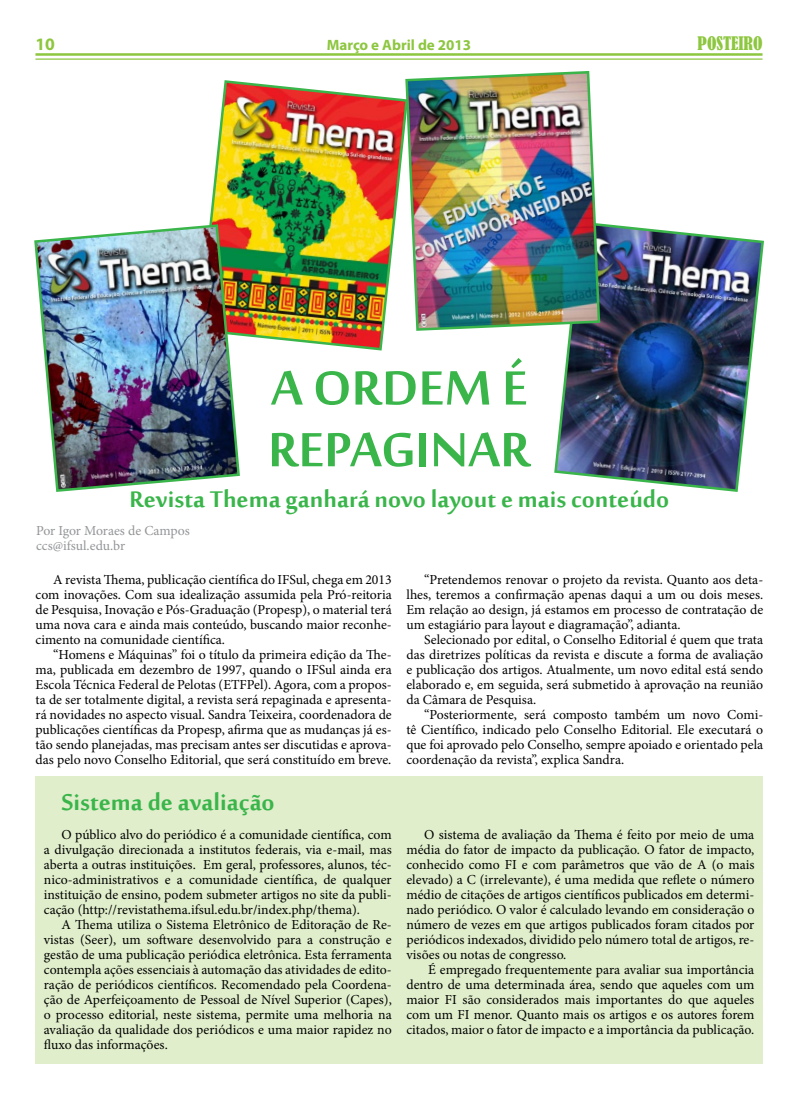
<style>
.page{position:relative;width:798px;height:1099px;background:#fff}
.page>*{position:absolute;margin:0;border:0;box-sizing:border-box;transform-origin:0 0}
.t1{font:700 66.25px/61.6px "Sakkal Majalla";color:#39b54a}
.t2{font:700 31.25px "Sakkal Majalla";color:#39b54a}
.t3{font:condensed 17.5px "Bernard";color:#8dc63f}
.t4{font:700 17.5px "Myriad Pro";color:#8dc63f}
.t5{font:700 15px "Myriad Pro";color:#8dc63f}
.t6{font:13.75px/15px "Minion Pro";color:#000;text-align:justify}
.t7{font:13.75px/15px "Minion Pro";color:#939598}
</style>
<div class="page">
<hr style="left:35px;top:53px;width:727px;height:3px;background:#8dc63f">
<hr style="left:35px;top:58px;width:727px;height:2px;background:#8dc63f">
<div style="left:36px;top:776px;width:726px;height:287px;background:#e0eecb"></div>
<img style="left:554px;top:223px;width:210px;height:269px">
<img style="left:209px;top:80px;width:195px;height:271px">
<img style="left:34px;top:223px;width:207px;height:269px">
<img style="left:404px;top:71px;width:197px;height:261px">
<p class="t4" style="left:35px;top:33px;width:21px">10</p>
<p class="t5" style="left:326px;top:35px;width:146px">Março e Abril de 2013</p>
<p class="t3" style="left:697px;top:33px;width:66px">POSTEIRO</p>
<h1 class="t1" style="left:268px;top:362px;width:264px">A ORDEM É<br>REPAGINAR</h1>
<h2 class="t2" style="left:129px;top:482px;width:541px">Revista Thema ganhará novo layout e mais conteúdo</h2>
<p class="t7" style="left:36px;top:522px;width:155px">Por Igor Moraes de Campos ccs@ifsul.edu.br</p>
<p class="t6" style="left:36px;top:572px;width:357px;text-indent:18px">A revista Thema, publicação científica do IFSul, chega em 2013 com inovações. Com sua idealização assumida pela Pró-reitoria de Pesquisa, Inovação e Pós-Graduação (Propesp), o material terá uma nova cara e ainda mais conteúdo, buscando maior reconhe&shy;cimento na comunidade científica.</p>
<p class="t6" style="left:36px;top:647px;width:357px;text-indent:18px">“Homens e Máquinas” foi o título da primeira edição da The&shy;ma, publicada em dezembro de 1997, quando o IFSul ainda era Escola Técnica Federal de Pelotas (ETFPel). Agora, com a propos&shy;ta de ser totalmente digital, a revista será repaginada e apresenta&shy;rá novidades no aspecto visual. Sandra Teixeira, coordenadora de publicações científicas da Propesp, afirma que as mudanças já es&shy;tão sendo planejadas, mas precisam antes ser discutidas e aprova&shy;das pelo novo Conselho Editorial, que será constituído em breve.</p>
<h2 class="t2" style="left:62px;top:785px;width:214px">Sistema de avaliação</h2>
<p class="t6" style="left:44px;top:827px;width:349px;text-indent:18px">O público alvo do periódico é a comunidade científica, com a divulgação direcionada a institutos federais, via e-mail, mas aberta a outras instituições. Em geral, professores, alunos, téc&shy;nico-administrativos e a comunidade científica, de qualquer instituição de ensino, podem submeter artigos no site da publi&shy;cação (http://revistathema.ifsul.edu.br/index.php/thema).</p>
<p class="t6" style="left:44px;top:917px;width:349px;text-indent:18px">A Thema utiliza o Sistema Eletrônico de Editoração de Re&shy;vistas (Seer), um software desenvolvido para a construção e gestão de uma publicação periódica eletrônica. Esta ferramenta contempla ações essenciais à automação das atividades de edito&shy;ração de periódicos científicos. Recomendado pela Coordena&shy;ção de Aperfeiçoamento de Pessoal de Nível Superior (Capes), o processo editorial, neste sistema, permite uma melhoria na avaliação da qualidade dos periódicos e uma maior rapidez no fluxo das informações.</p>
<p class="t6" style="left:406px;top:572px;width:358px;text-indent:18px">“Pretendemos renovar o projeto da revista. Quanto aos deta&shy;lhes, teremos a confirmação apenas daqui a um ou dois meses.<br>Em relação ao design, já estamos em processo de contratação de um estagiário para layout e diagramação”, adianta.</p>
<p class="t6" style="left:406px;top:632px;width:358px;text-indent:18px">Selecionado por edital, o Conselho Editorial é quem que trata das diretrizes políticas da revista e discute a forma de avaliação e publicação dos artigos. Atualmente, um novo edital está sendo elaborado e, em seguida, será submetido à aprovação na reunião da Câmara de Pesquisa.</p>
<p class="t6" style="left:406px;top:707px;width:358px;text-indent:18px">“Posteriormente, será composto também um novo Comi&shy;tê Científico, indicado pelo Conselho Editorial. Ele executará o que foi aprovado pelo Conselho, sempre apoiado e orientado pela coordenação da revista”, explica Sandra.</p>
<p class="t6" style="left:406px;top:827px;width:349px;text-indent:18px">O sistema de avaliação da Thema é feito por meio de uma média do fator de impacto da publicação. O fator de impacto, conhecido como FI e com parâmetros que vão de A (o mais elevado) a C (irrelevante), é uma medida que reflete o número médio de citações de artigos científicos publicados em determi&shy;nado periódico. O valor é calculado levando em consideração o número de vezes em que artigos publicados foram citados por periódicos indexados, dividido pelo número total de artigos, re&shy;visões ou notas de congresso.</p>
<p class="t6" style="left:406px;top:962px;width:349px;text-indent:22px">É empregado frequentemente para avaliar sua importância dentro de uma determinada área, sendo que aqueles com um maior FI são considerados mais importantes do que aqueles com um FI menor. Quanto mais os artigos e os autores forem citados, maior o fator de impacto e a importância da publicação.</p>
</div>
